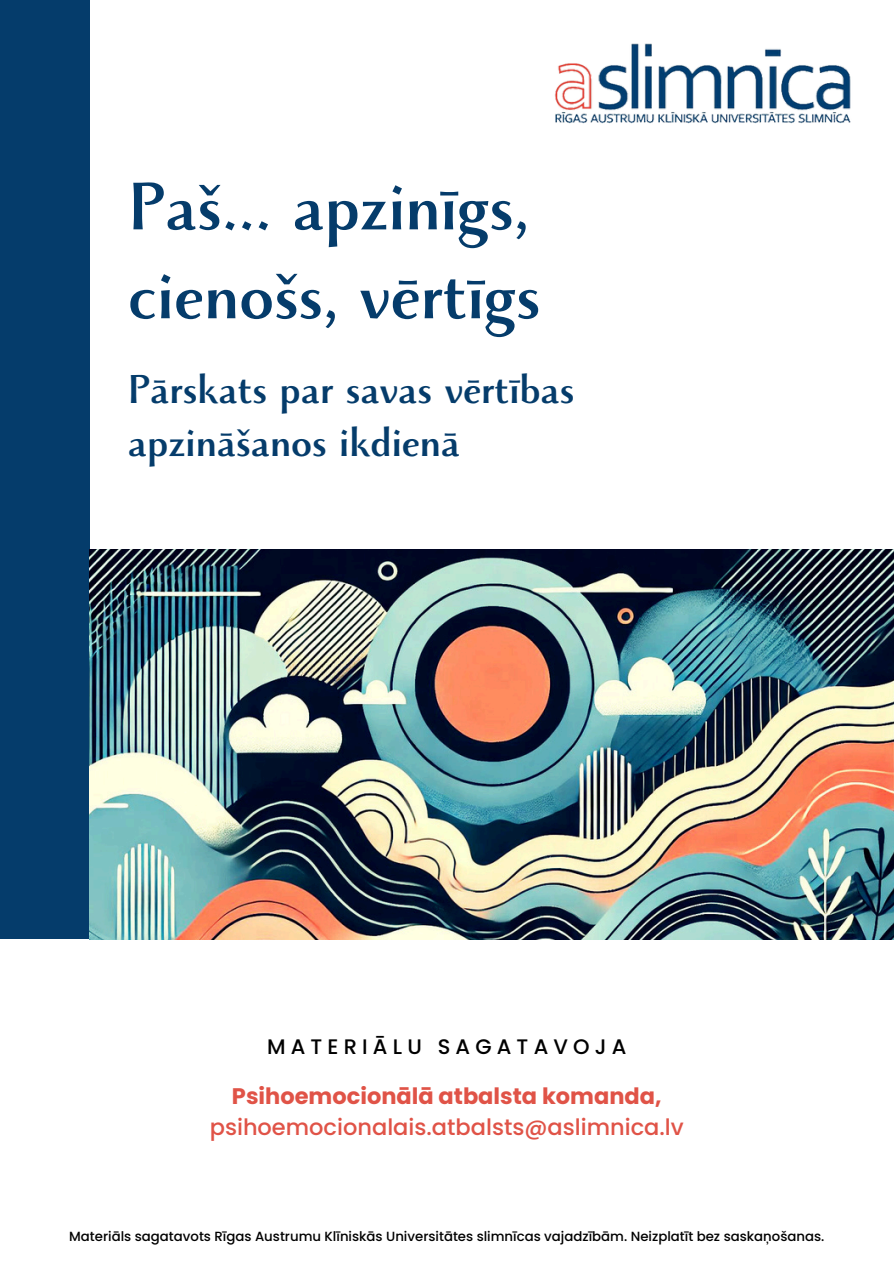
<style>
.page{position:relative;width:894px;height:1264px;background:#fff}
.page>*{position:absolute;margin:0;border:0;box-sizing:border-box;transform-origin:0 0}
.t1{font:700 75px/88.8px "Monterchi";color:#053c6b}
.t2{font:700 45px/52.8px "Monterchi";color:#053c6b}
.t3{font:500 22.5px/31.5px "Poppins";color:#e05347;text-align:center}
.t4{font:500 21px "Poppins";letter-spacing:.245em;color:#000}
.t5{font:500 13.35px "Poppins";color:#000}
.s1{font-weight:700}
</style>
<div class="page">
<img style="left:555px;top:43px;width:296px;height:81px">
<div style="left:0;top:0;width:89px;height:938px;background:#053c6b"></div>
<img style="left:89px;top:549px;width:804px;height:390px">
<h4 class="t1" style="left:128px;top:174px;width:413px">Paš... apzinīgs, cienošs, vērtīgs</h4>
<p class="t2" style="left:128px;top:369px;width:448px">Pārskats par savas vērtības apzināšanos ikdienā</p>
<h3 class="t4" style="left:267px;top:1031px;width:361px">MATERIĀLU SAGATAVOJA</h3>
<p class="t3" style="left:210px;top:1080px;width:475px"><span class="s1">Psihoemocionālā atbalsta komanda, </span>psihoemocionalais.atbalsts@aslimnica.lv</p>
<h2 class="t5" style="left:69px;top:1226px;width:756px">Materiāls sagatavots Rīgas Austrumu Klīniskās Universitātes slimnīcas vajadzībām. Neizplatīt bez saskaņošanas.</h2>
</div>
